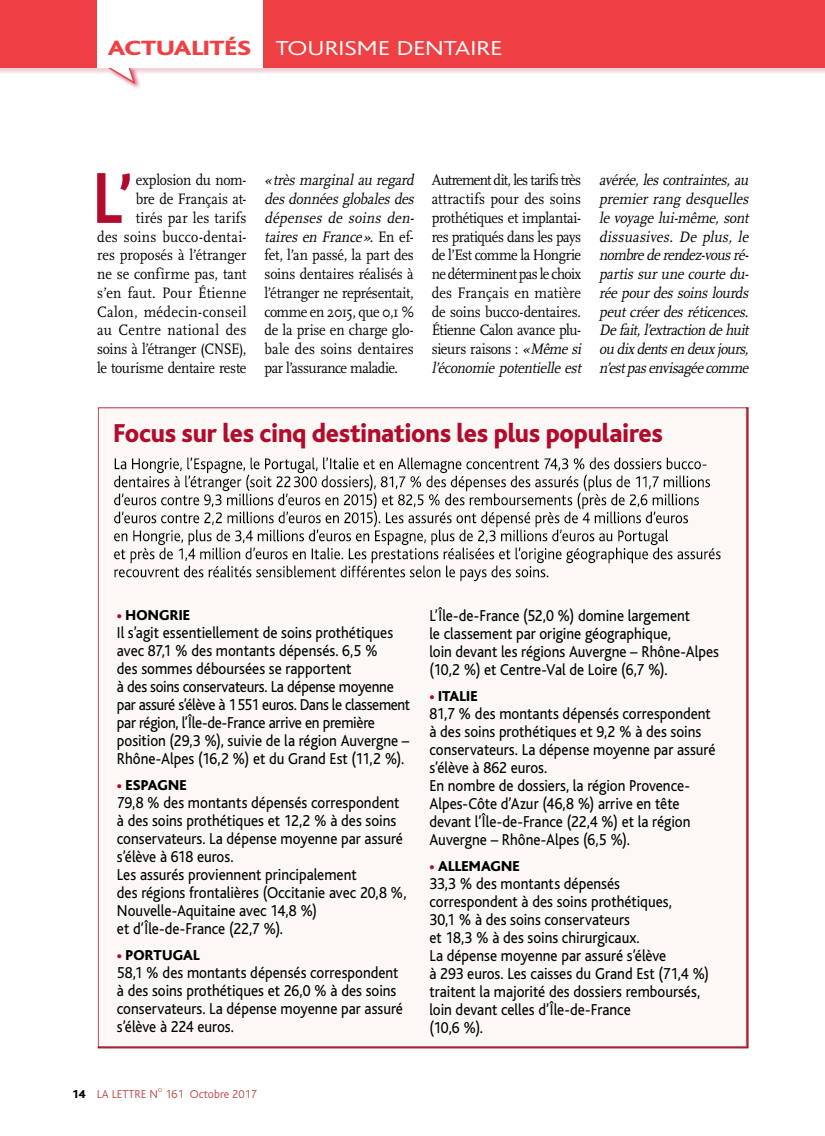
<style>
.page{position:relative;width:825px;height:1136px;background:#fff}
.page>*{position:absolute;margin:0;border:0;box-sizing:border-box;transform-origin:0 0}
.t1{font:700 75.45px "Bliss";color:#b10b2d;scale:.9 1}
.t2{font:800 27px "Bliss";letter-spacing:-.01em;color:#b10b2d;scale:.95 1}
.t3{font:300 21px "Bliss";letter-spacing:-.015em;color:#fff;scale:1.28 1}
.t4{font:16.5px/18px "Bliss";color:#000;scale:.91 1}
.t5{font:15.75px/18.8px "Scala";letter-spacing:-.015em;color:#000;scale:.9 1}
.t6{font:italic 15.75px/18.8px "Scala";color:#000;text-align:justify;scale:.9 1}
.t7{font:15.75px/18.8px "Scala";letter-spacing:.005em;color:#000;text-align:right;scale:.9 1}
.t8{font:800 15px "Bliss";letter-spacing:.01em;color:#000}
.t9{font:300 12px "Bliss";color:#bf4747}
.t10{font:800 12px "Bliss";color:#000}
.t11{font:300 6px "Bliss";color:#bf4747}
.s1{font-weight:800;font-size:21.6px;color:#ef4144}
.s2{font-size:69px}
.s3{font-style:italic}
.s4{color:#b10b2d}
</style>
<div class="page">
<div style="left:97px;top:404px;width:654px;height:644px;background:#b10b2d;opacity:.75"></div>
<div style="left:0;top:0;width:825px;height:68px;background:#ef4144"></div>
<svg style="left:0;top:65px;width:825px;height:24px"></svg>
<div style="left:97px;top:0;width:165px;height:68px;background:#fff"></div>
<p class="t3" style="left:108px;top:37px;width:310px"><span class="s1">ACTUALITÉS</span> TOURISME DENTAIRE</p>
<p class="t1" style="left:93px;top:159px;width:46px">L<span class="s2">’</span></p>
<p class="t7" style="left:97px;top:171px;width:167px">explosion du nom-<br>bre de Français at-<br>tirés par les tarifs<br>des soins bucco-dentai&shy;res proposés à l’étranger ne se confirme pas, tant s’en faut. Pour Étienne<br>Calon, médecin-conseil au Centre national des soins à l’étranger (CNSE), le tourisme dentaire reste</p>
<p class="t5" style="left:265px;top:171px;width:171px"><span class="s3">«très marginal au regard des données globales des dépenses de soins den&shy;taires en France»</span>. E n e f&shy;fet, l’an passé, la part des soins dentaires réalisés à l’étranger ne représentait, comme en 2015, que 0,1 % de la prise en charge glo&shy;bale des soins dentaires par l’assurance maladie.</p>
<p class="t5" style="left:432px;top:171px;width:171px">Autrement dit, les tarifs très attractifs pour des soins prothétiques et implantai&shy;res pratiqués dans les pays de l’Est comme la Hongrie ne déterminent pas le choix des Français en matière de soins bucco-dentaires.<br>Étienne Calon avance plu&shy;sieurs raisons : <span class="s3">«Mêmesi l’économie potentielle est</span></p>
<p class="t6" style="left:599px;top:171px;width:171px">avérée, les contraintes, au premier rang desquelles le voyage lui- même, sont dissuasives. De plus, le nombrederendez- vousré&shy;partis sur une courte du&shy;rée pour des soins lourds peut créer des réticences.<br>Defait,l’extraction dehuit ou dix dentsen deux jours, n’estpasenvisagéecomme</p>
<h2 class="t2" style="left:113px;top:419px;width:580px">Focus sur les cinq destinations les plus populaires</h2>
<p class="t8" style="left:117px;top:607px;width:75px"><span class="s4">•</span> HONGRIE</p>
<p class="t4" style="left:117px;top:623px;width:324px">Il s’agit essentiellement de soins prothétiques avec 87,1 % des montants dépensés. 6,5 %<br>des sommes déboursées se rapportent<br>à des soins conservateurs. La dépense moyenne par assuré s’élève à 1551 euros. Dans le classement par région, l’Île-de-France arrive en première position (29,3 %), suivie de la région Auvergne – Rhône-Alpes (16,2 %) et du Grand Est (11,2 %).</p>
<p class="t8" style="left:117px;top:777px;width:71px"><span class="s4">•</span> ESPAGNE</p>
<p class="t4" style="left:117px;top:793px;width:320px">79,8 % des montants dépensés correspondent à des soins prothétiques et 12,2 % à des soins conservateurs. La dépense moyenne par assuré s’élève à 618 euros.<br>Les assurés proviennent principalement<br>des régions frontalières (Occitanie avec 20,8 %, Nouvelle-Aquitaine avec 14,8 %)<br>et d’Île-de-France (22,7 %).</p>
<p class="t8" style="left:117px;top:946px;width:84px"><span class="s4">•</span> PORTUGAL</p>
<p class="t4" style="left:117px;top:963px;width:316px">58,1 % des montants dépensés correspondent à des soins prothétiques et 26,0 % à des soins conservateurs. La dépense moyenne par assuré s’élève à 224 euros.</p>
<p class="t4" style="left:429px;top:607px;width:320px">L’Île-de-France (52,0 %) domine largement<br>le classement par origine géographique,<br>loin devant les régions Auvergne – Rhône-Alpes (10,2 %) et Centre-Val de Loire (6,7 %).</p>
<p class="t8" style="left:429px;top:688px;width:50px"><span class="s4">•</span> ITALIE</p>
<p class="t4" style="left:429px;top:704px;width:316px">81,7 % des montants dépensés correspondent à des soins prothétiques et 9,2 % à des soins conservateurs. La dépense moyenne par assuré s’élève à 862 euros.<br>En nombre de dossiers, la région Provence-Alpes-Côte d’Azur (46,8 %) arrive en tête devant l’Île-de-France (22,4 %) et la région Auvergne – Rhône-Alpes (6,5 %).</p>
<p class="t8" style="left:429px;top:857px;width:92px"><span class="s4">•</span> ALLEMAGNE</p>
<p class="t4" style="left:429px;top:874px;width:309px">33,3 % des montants dépensés correspondent à des soins prothétiques,<br>30,1 % à des soins conservateurs<br>et 18,3 % à des soins chirurgicaux.<br>La dépense moyenne par assuré s’élève<br>à 293 euros. Les caisses du Grand Est (71,4 %) traitent la majorité des dossiers remboursés, loin devant celles d’Île-de-France<br>(10,6 %).</p>
<p class="t9" style="left:97px;top:1087px;width:63px">LA LETTRE N</p>
<p class="t11" style="left:158px;top:1086px;width:6px">O</p>
<p class="t10" style="left:72px;top:1087px;width:15px">14</p>
<p class="t9" style="left:165px;top:1087px;width:93px">161 Octobre 2017</p>
</div>
